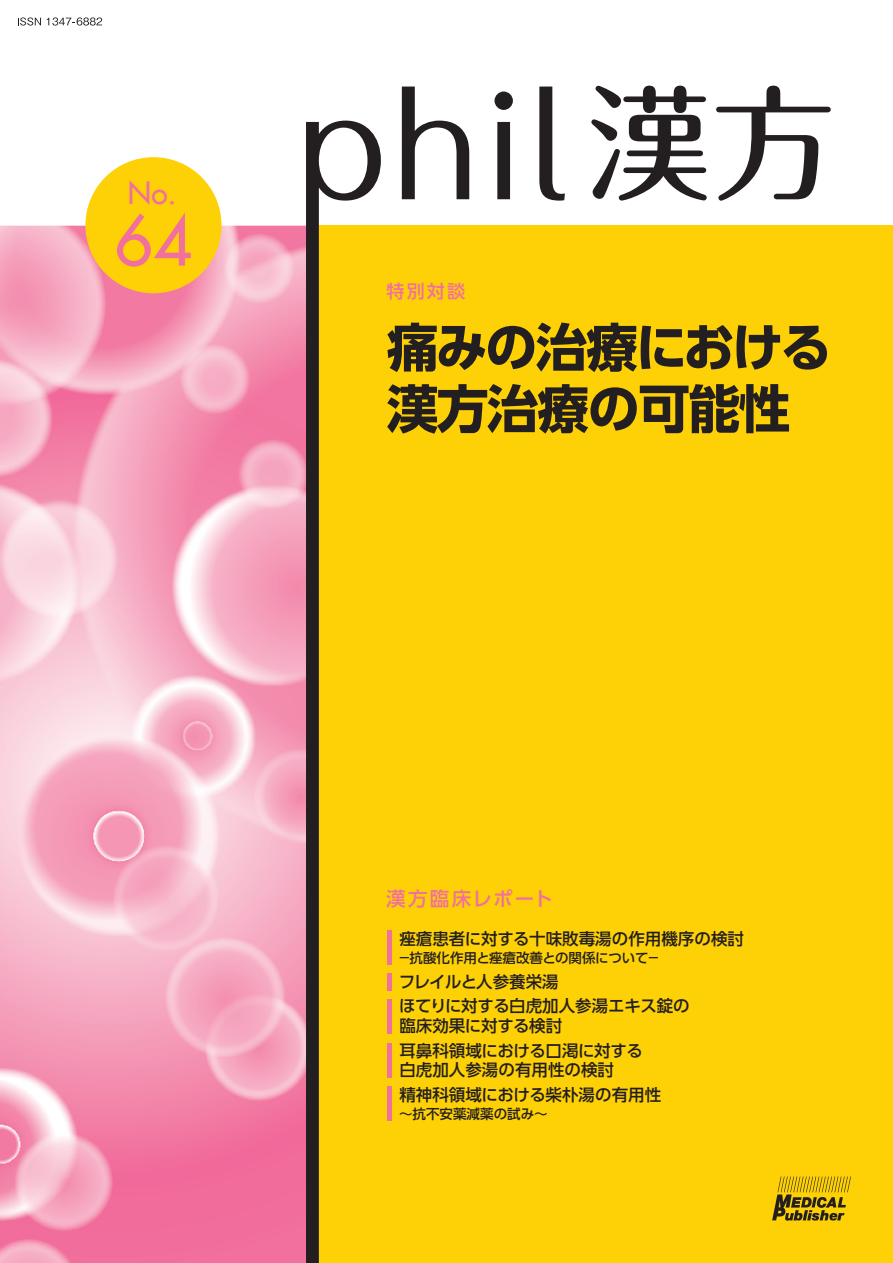
<style>
.page{position:relative;width:893px;height:1263px;background:#fff}
.page>*{position:absolute;margin:0;border:0;box-sizing:border-box;transform-origin:0 0}
.t1{font:500 67.5px "Futura Std";color:#f1709d}
.t2{font:700 51.75px/61.5px "UD Shin Go Pro";letter-spacing:-.03em;color:#231f20}
.t3{font:500 30px "Futura Std";color:#f1709d}
.t4{font:500 19.5px "UD Shin Go Pro";letter-spacing:.115em;color:#f1709d}
.t5{font:500 18px "UD Shin Go Pro";color:#f1709d}
.t6{font:500 16.5px/24.8px "UD Shin Go Pro";color:#231f20}
.t7{font:500 16.5px/24.8px "UD Shin Go Pro";letter-spacing:-.02em;color:#231f20}
.t8{font:500 13.5px "UD Shin Go Pro";color:#231f20}
</style>
<div class="page">
<div style="left:306px;top:225px;width:587px;height:1038px;background:#fed006"></div>
<img style="left:0;top:225px;width:306px;height:1038px">
<svg style="left:306px;top:121px;width:75px;height:1142px"></svg>
<svg style="left:402px;top:87px;width:67px;height:112px"></svg>
<svg style="left:494px;top:92px;width:19px;height:107px"></svg>
<svg style="left:539px;top:87px;width:26px;height:114px"></svg>
<svg style="left:591px;top:86px;width:116px;height:115px"></svg>
<svg style="left:716px;top:86px;width:115px;height:115px"></svg>
<div style="left:85px;top:157px;width:136px;height:136px;background:#fed006;border-radius:50%"></div>
<hr style="left:387px;top:973px;width:4px;height:17px;background:#f1709d">
<hr style="left:387px;top:1000px;width:4px;height:34px;background:#f1709d">
<hr style="left:387px;top:1043px;width:4px;height:34px;background:#f1709d">
<hr style="left:387px;top:930px;width:4px;height:34px;background:#f1709d">
<hr style="left:387px;top:1086px;width:4px;height:34px;background:#f1709d">
<svg style="left:18px;top:17px;width:23px;height:9px"></svg>
<svg style="left:47px;top:17px;width:55px;height:9px"></svg>
<svg style="left:772px;top:1176px;width:79px;height:45px"></svg>
<p class="t3" style="left:128px;top:174px;width:50px">No.</p>
<p class="t1" style="left:114px;top:198px;width:80px">64</p>
<p class="t5" style="left:387px;top:276px;width:80px">特別対談</p>
<p class="t2" style="left:387px;top:315px;width:447px">痛みの治療における漢方治療の可能性</p>
<p class="t4" style="left:386px;top:883px;width:168px">漢方臨床レポート</p>
<p class="t6" style="left:399px;top:926px;width:346px">痤瘡患者に対する十味敗毒湯の作用機序の検討</p>
<p class="t8" style="left:398px;top:947px;width:264px">－抗酸化作用と痤瘡改善との関係について－</p>
<p class="t7" style="left:399px;top:968px;width:293px">フレイルと人参養栄湯<br>ほてりに対する白虎加人参湯エキス錠の</p>
<p class="t6" style="left:399px;top:1013px;width:245px">臨床効果に対する検討<br>耳鼻科領域における口渇に対する</p>
<p class="t6" style="left:399px;top:1057px;width:263px">白虎加人参湯の有用性の検討<br>精神科領域における柴朴湯の有用性</p>
<p class="t8" style="left:399px;top:1103px;width:150px">～抗不安薬減薬の試み～</p>
</div>
